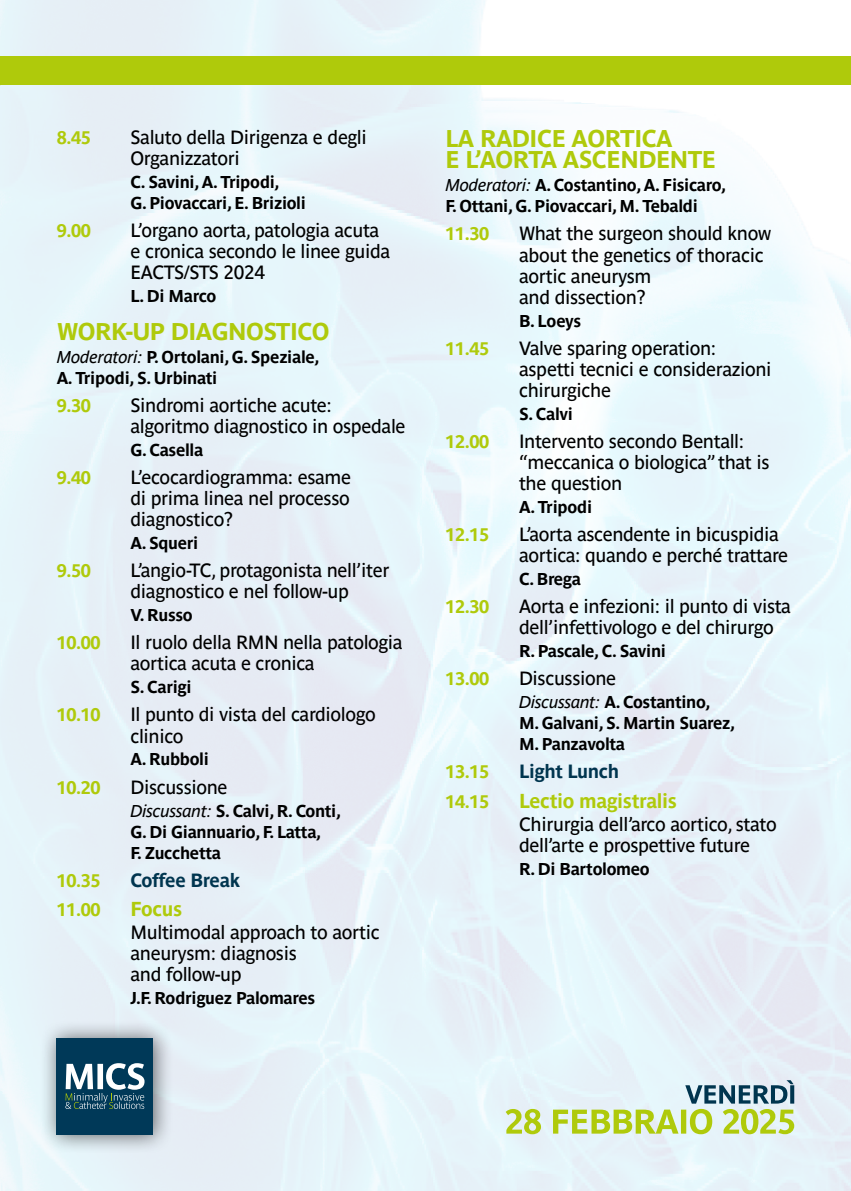
<style>
.page{position:relative;width:851px;height:1191px;background:#fff}
.page>*{position:absolute;margin:0;border:0;box-sizing:border-box;transform-origin:0 0}
.t1{font:700 24px/21px "Parisine Std";letter-spacing:-.02em;color:#afca0b}
.t2{font:700 20px "Parisine Std";letter-spacing:-.02em;color:#afca0b}
.t3{font:19px/21px "Parisine Std";letter-spacing:-.02em;color:#000}
.t4{font:700 19px "Parisine Std";letter-spacing:-.02em;color:#00354f}
.t5{font:700 18px "Parisine Std";letter-spacing:-.02em;color:#afca0b}
.t6{font:700 17px/21px "Parisine Std";letter-spacing:-.02em;color:#000}
.s1{font-weight:400;font-style:italic}
</style>
<div class="page">
<img style="left:0;top:0;width:850px;height:1191px">
<div style="left:0;top:57px;width:850px;height:28px;background:#afca0b"></div>
<div style="left:39px;top:1020px;width:134px;height:134px;background:#000;opacity:.6"></div>
<div style="left:57px;top:1038px;width:96px;height:96px;background:#003958"></div>
<svg style="left:65px;top:1063px;width:79px;height:46px"></svg>
<svg style="left:505px;top:1080px;width:289px;height:54px;background:#c9dcb8"></svg>
<p class="t5" style="left:57px;top:127px;width:36px">8.45</p>
<p class="t3" style="left:130px;top:127px;width:238px">Saluto della Dirigenza e degli<br>Organizzatori</p>
<p class="t6" style="left:130px;top:171px;width:177px">C. Savini, A. Tripodi,<br>G. Piovaccari, E. Brizioli</p>
<p class="t5" style="left:57px;top:220px;width:36px">9.00</p>
<p class="t3" style="left:130px;top:220px;width:261px">L’organo aorta, patologia acuta e cronica secondo le linee guida<br>EACTS/STS 2024</p>
<p class="t6" style="left:130px;top:285px;width:87px">L. Di Marco</p>
<p class="t1" style="left:57px;top:321px;width:274px">WORK-UP DIAGNOSTICO</p>
<p class="t6" style="left:57px;top:346px;width:264px"><span class="s1">Moderatori:</span> P. Ortolani, G. Speziale,<br>A. Tripodi, S. Urbinati</p>
<p class="t5" style="left:57px;top:395px;width:36px">9.30</p>
<p class="t3" style="left:130px;top:395px;width:276px">Sindromi aortiche acute: algoritmo diagnostico in ospedale</p>
<p class="t6" style="left:130px;top:439px;width:74px">G. Casella</p>
<p class="t5" style="left:57px;top:467px;width:36px">9.40</p>
<p class="t3" style="left:130px;top:467px;width:222px;text-align:justify">L’ecocardiogramma: esame di prima linea nel processo diagnostico?</p>
<p class="t6" style="left:130px;top:532px;width:69px">A. Squeri</p>
<p class="t5" style="left:57px;top:560px;width:36px">9.50</p>
<p class="t3" style="left:130px;top:560px;width:260px">L’angio-TC, protagonista nell’iter diagnostico e nel follow-up</p>
<p class="t6" style="left:130px;top:604px;width:64px">V. Russo</p>
<p class="t5" style="left:57px;top:632px;width:45px">10.00</p>
<p class="t3" style="left:130px;top:632px;width:274px">Il ruolo della RMN nella patologia aortica acuta e cronica</p>
<p class="t6" style="left:130px;top:677px;width:63px">S. Carigi</p>
<p class="t5" style="left:57px;top:704px;width:45px">10.10</p>
<p class="t3" style="left:130px;top:704px;width:247px">Il punto di vista del cardiologo clinico</p>
<p class="t6" style="left:130px;top:749px;width:80px">A. Rubboli</p>
<p class="t5" style="left:57px;top:777px;width:45px">10.20</p>
<p class="t3" style="left:130px;top:776px;width:99px">Discussione</p>
<p class="t6" style="left:130px;top:800px;width:212px"><span class="s1">Discussant:</span> S. Calvi, R. Conti,<br>G. Di Giannuario, F. Latta,<br>F. Zucchetta</p>
<p class="t5" style="left:57px;top:870px;width:45px">10.35</p>
<p class="t4" style="left:130px;top:869px;width:111px">Coffee Break</p>
<p class="t5" style="left:57px;top:899px;width:45px">11.00</p>
<p class="t2" style="left:130px;top:897px;width:53px">Focus</p>
<p class="t3" style="left:130px;top:922px;width:251px">Multimodal approach to aortic aneurysm: diagnosis<br>and follow-up</p>
<p class="t6" style="left:130px;top:987px;width:186px">J.F. Rodriguez Palomares</p>
<p class="t1" style="left:445px;top:128px;width:272px">LA RADICE AORTICA<br>E L’AORTA ASCENDENTE</p>
<p class="t6" style="left:445px;top:175px;width:282px"><span class="s1">Moderatori:</span> A. Costantino, A. Fisicaro,<br>F. Ottani, G. Piovaccari, M. Tebaldi</p>
<p class="t5" style="left:445px;top:224px;width:45px">11.30</p>
<p class="t3" style="left:519px;top:223px;width:254px">What the surgeon should know about the genetics of thoracic aortic aneurysm<br>and dissection?</p>
<p class="t6" style="left:519px;top:310px;width:64px">B. Loeys</p>
<p class="t5" style="left:445px;top:338px;width:45px">11.45</p>
<p class="t3" style="left:519px;top:337px;width:254px">Valve sparing operation: aspetti tecnici e considerazioni chirurgiche</p>
<p class="t6" style="left:519px;top:403px;width:55px">S. Calvi</p>
<p class="t5" style="left:445px;top:431px;width:45px">12.00</p>
<p class="t3" style="left:519px;top:430px;width:252px">Intervento secondo Bentall: “meccanica o biologica” that is the question</p>
<p class="t6" style="left:519px;top:496px;width:75px">A. Tripodi</p>
<p class="t5" style="left:445px;top:524px;width:45px">12.15</p>
<p class="t3" style="left:519px;top:523px;width:271px">L’aorta ascendente in bicuspidia aortica: quando e perché trattare</p>
<p class="t6" style="left:519px;top:568px;width:63px">C. Brega</p>
<p class="t5" style="left:445px;top:596px;width:45px">12.30</p>
<p class="t3" style="left:519px;top:595px;width:273px">Aorta e infezioni: il punto di vista dell’infettivologo e del chirurgo</p>
<p class="t6" style="left:519px;top:640px;width:148px">R. Pascale, C. Savini</p>
<p class="t5" style="left:445px;top:668px;width:45px">13.00</p>
<p class="t3" style="left:519px;top:667px;width:99px">Discussione</p>
<p class="t6" style="left:519px;top:691px;width:217px"><span class="s1">Discussant:</span> A. Costantino,<br>M. Galvani, S. Martin Suarez,<br>M. Panzavolta</p>
<p class="t5" style="left:445px;top:761px;width:45px">13.15</p>
<p class="t4" style="left:519px;top:760px;width:101px">Light Lunch</p>
<p class="t5" style="left:445px;top:791px;width:45px">14.15</p>
<p class="t2" style="left:519px;top:789px;width:159px">Lectio magistralis</p>
<p class="t3" style="left:519px;top:813px;width:259px">Chirurgia dell’arco aortico, stato dell’arte e prospettive future</p>
<p class="t6" style="left:519px;top:858px;width:132px">R. Di Bartolomeo</p>
</div>
